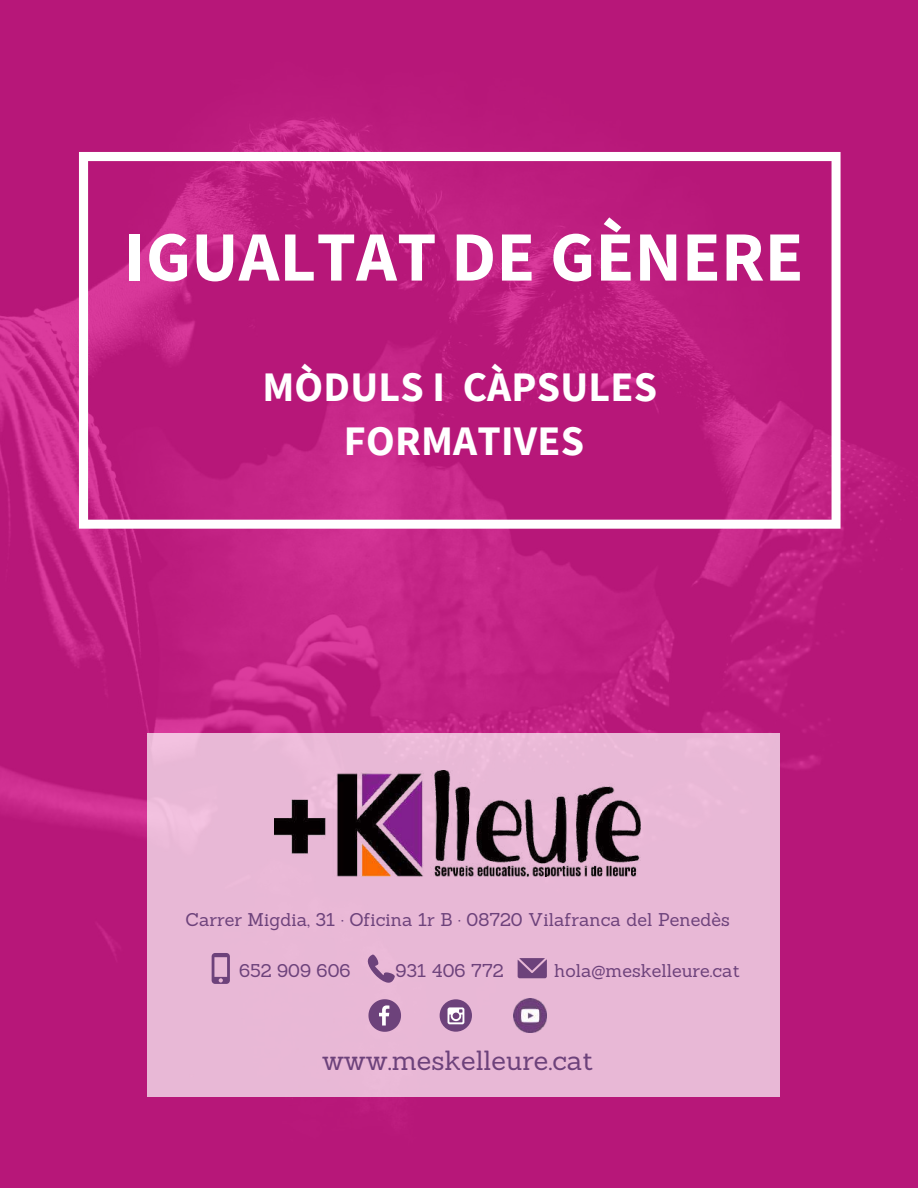
<style>
.page{position:relative;width:918px;height:1188px;background:#fff}
.page>*{position:absolute;margin:0;border:0;box-sizing:border-box;transform-origin:0 0}
.t1{font:700 70.65px "Source Sans Pro";letter-spacing:.005em;color:#fff}
.t2{font:700 42px/54px "Source Sans Pro";letter-spacing:.005em;color:#fff;text-align:center}
.t3{font:27px "Sanchez";color:#6d427b}
.t4{font:18px "Sanchez";color:#6d427b}
</style>
<div class="page">
<img style="left:0;top:0;width:918px;height:1188px">
<div style="left:147px;top:734px;width:633px;height:363px;background:#e8b8d6"></div>
<img style="left:275px;top:771px;width:365px;height:105px">
<svg style="left:79px;top:152px;width:762px;height:377px;background:#c12d88"></svg>
<svg style="left:368px;top:955px;width:27px;height:28px"></svg>
<svg style="left:212px;top:953px;width:18px;height:31px"></svg>
<svg style="left:368px;top:999px;width:33px;height:33px"></svg>
<div style="left:440px;top:999px;width:32px;height:33px;background:#6d427b;border-radius:50%"></div>
<svg style="left:448px;top:1007px;width:16px;height:17px"></svg>
<img style="left:513px;top:999px;width:34px;height:33px">
<svg style="left:518px;top:958px;width:29px;height:20px"></svg>
<h1 class="t1" style="left:124px;top:211px;width:681px">IGUALTAT DE GÈNERE</h1>
<h2 class="t2" style="left:262px;top:359px;width:396px">MÒDULS I CÀPSULES<br>FORMATIVES</h2>
<p class="t4" style="left:186px;top:908px;width:546px">Carrer Migdia, 31 · Oficina 1r B · 08720 Vilafranca del Penedès</p>
<p class="t4" style="left:239px;top:959px;width:113px">652 909 606</p>
<p class="t4" style="left:396px;top:959px;width:110px">931 406 772</p>
<p class="t4" style="left:554px;top:959px;width:187px">hola@meskelleure.cat</p>
<h3 class="t3" style="left:322px;top:1042px;width:273px">www.meskelleure.cat</h3>
</div>
